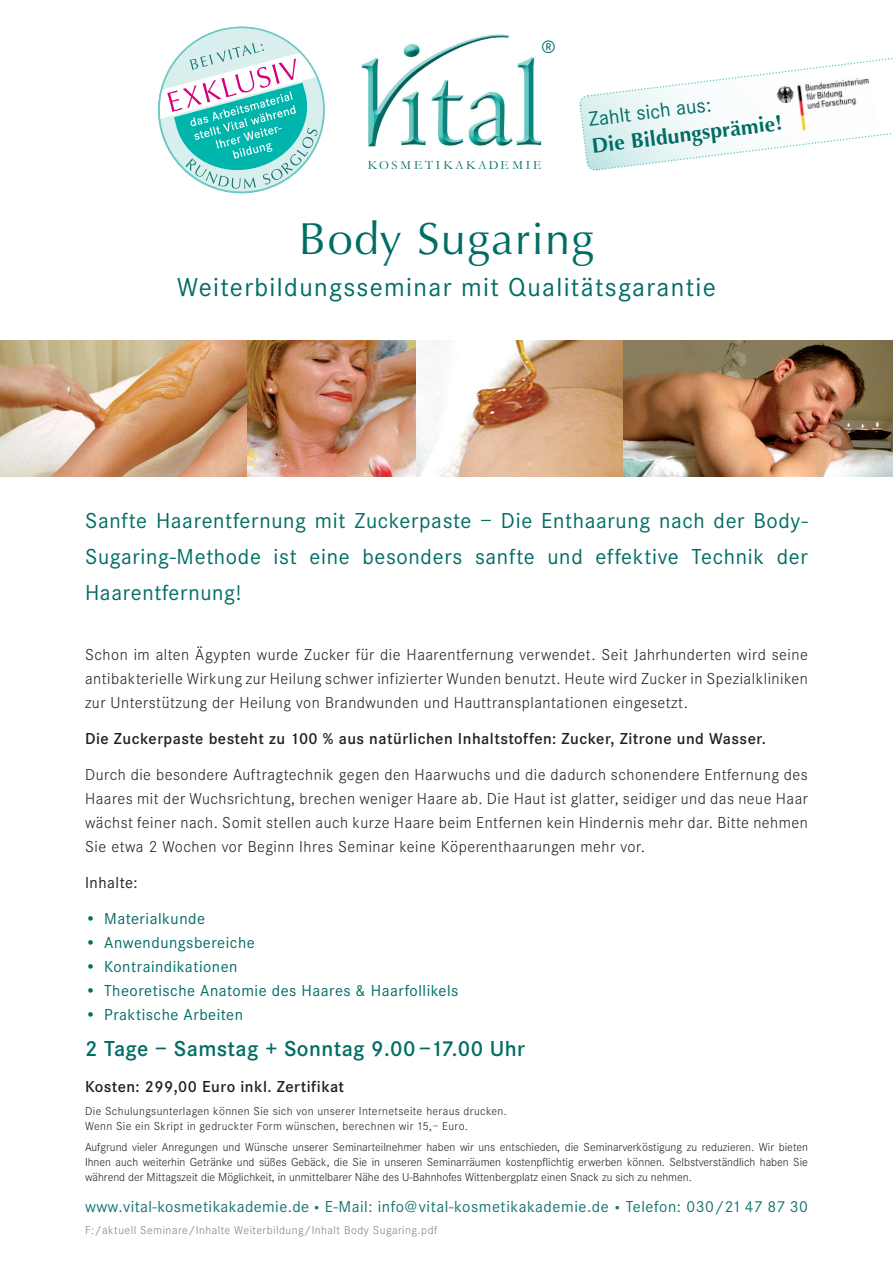
<style>
.page{position:relative;width:893px;height:1263px;background:#fff}
.page>*{position:absolute;margin:0;border:0;box-sizing:border-box;transform-origin:0 0}
.t1{font:45px "Optima";letter-spacing:.03em;color:#006d64}
.t2{font:27px "Corporate S";letter-spacing:.05em;color:#006d64}
.t3{font:22.5px/36px "Corporate S";letter-spacing:.03em;color:#006d64;text-align:justify}
.t4{font:600 22.5px "Corporate S";letter-spacing:.02em;color:#006d64}
.t5{font:700 21px "Optima";color:#006d64}
.t6{font:21px "Corporate S";color:#006d64}
.t7{font:17.55px "DIN";color:#006d64}
.t8{font:300 16.5px/24px "Corporate S";letter-spacing:.03em;color:#231f20;text-align:justify}
.t9{font:16.5px "Corporate S";letter-spacing:.03em;color:#006d64}
.t10{font:600 16.5px "Corporate S";letter-spacing:.03em;color:#231f20}
.t11{font:16.5px "Corporate S";letter-spacing:.03em;color:#167570}
.t12{font:16.5px "Corporate S";letter-spacing:.03em;color:#231f20}
.t13{font:12.6px "Garamond";letter-spacing:.23em;color:#006d64}
.t14{font:300 12px/15px "Corporate S";letter-spacing:.03em;color:#231f20}
.t15{font:300 12px "Corporate S";letter-spacing:.04em;color:#808285}
.s1{font-size:12.75px}
</style>
<div class="page">
<svg style="left:158px;top:27px;width:167px;height:167px"></svg>
<svg style="left:579px;top:57px;width:314px;height:114px"></svg>
<img style="left:774px;top:74px;width:102px;height:62px">
<img style="left:361px;top:34px;width:181px;height:113px">
<img style="left:622px;top:340px;width:271px;height:136px">
<img style="left:415px;top:340px;width:207px;height:136px">
<img style="left:247px;top:340px;width:168px;height:136px">
<img style="left:0;top:340px;width:247px;height:136px">
<p class="t7" style="left:541px;top:36px;width:17px">®</p>
<p class="t13" style="left:368px;top:158px;width:175px">KOSMETIKAKADEMIE</p>
<p class="t6" style="left:587px;top:108px;width:125px;rotate:-7deg">Zahlt sich aus:</p>
<p class="t5" style="left:590px;top:134px;width:193px;rotate:-7deg">Die Bildungsprämie!</p>
<h1 class="t1" style="left:299px;top:213px;width:297px">Body Sugaring</h1>
<h2 class="t2" style="left:177px;top:272px;width:540px">Weiterbildungsseminar mit Qualitätsgarantie</h2>
<h3 class="t3" style="left:85px;top:503px;width:724px">Sanfte Haarentfernung mit Zuckerpaste – Die Enthaarung nach der Body-Sugaring-Methode ist eine besonders sanfte und effektive Technik der Haarentfernung!</h3>
<p class="t8" style="left:85px;top:643px;width:724px">Schon im alten Ägypten wurde Zucker für die Haarentfernung verwendet. Seit Jahrhunderten wird seine anti bakterielle Wirkung zur Heilung schwer infizierter Wunden benutzt. Heute wird Zucker in Spezialkliniken zur Unterstützung der Heilung von Brandwunden und Hauttransplantationen eingesetzt.</p>
<p class="t10" style="left:85px;top:729px;width:682px">Die Zuckerpaste besteht zu 100 % aus natürlichen Inhaltstoffen: Zucker, Zitrone und Wasser.</p>
<p class="t8" style="left:85px;top:763px;width:724px">Durch die besondere Auftragtechnik gegen den Haarwuchs und die dadurch schonendere Entfernung des Haares mit der Wuchsrichtung, brechen weniger Haare ab. Die Haut ist glatter, seidiger und das neue Haar wächst feiner nach. Somit stellen auch kurze Haare beim Entfernen kein Hindernis mehr dar. Bitte nehmen Sie etwa 2 Wochen vor Beginn Ihres Seminar keine Köperenthaarungen mehr vor.</p>
<p class="t12" style="left:85px;top:873px;width:54px">Inhalte:</p>
<p class="t9" style="left:85px;top:909px;width:121px">• Materialkunde</p>
<p class="t9" style="left:85px;top:933px;width:171px">• Anwendungsbereiche</p>
<p class="t9" style="left:85px;top:957px;width:154px">• Kontraindikationen</p>
<p class="t9" style="left:85px;top:981px;width:375px">• Theoretische Anatomie des Haares &amp; Haarfollikels</p>
<p class="t9" style="left:85px;top:1005px;width:160px">• Praktische Arbeiten</p>
<h3 class="t4" style="left:85px;top:1036px;width:442px">2 Tage – Samstag + Sonntag 9.00 –17.00 Uhr</h3>
<p class="t10" style="left:85px;top:1077px;width:261px">Kosten: 299,00 Euro inkl. Zertifikat</p>
<p class="t14" style="left:85px;top:1103px;width:423px">Die Schulungsunterlagen können Sie sich von unserer Internetseite heraus drucken.<br>Wenn Sie ein Skript in gedruckter Form wünschen, berechnen wir 15,– Euro.</p>
<p class="t14" style="left:85px;top:1139px;width:724px;text-align:justify">Aufgrund vieler Anregungen und Wünsche unserer Seminarteilnehmer haben wir uns entschieden, die Seminarverköstigung zu reduzieren. Wir bieten Ihnen auch weiterhin Getränke und süßes Gebäck, die Sie in unseren Seminarräumen kostenpflichtig erwerben können. Selbst verständlich haben Sie während der Mittagszeit die Möglichkeit, in unmittelbarer Nähe des U-Bahnhofes Wittenbergplatz einen Snack zu sich zu nehmen.</p>
<p class="t11" style="left:85px;top:1197px;width:724px">www.vital-kosmetikakademie.de <span class="s1">•</span> E-Mail: info@vital-kosmetikakademie.de <span class="s1">•</span> Telefon: 030/21 47 87 30</p>
<p class="t15" style="left:85px;top:1223px;width:354px">F:/aktuell Seminare/Inhalte Weiterbildung/Inhalt Body Sugaring.pdf</p>
</div>
